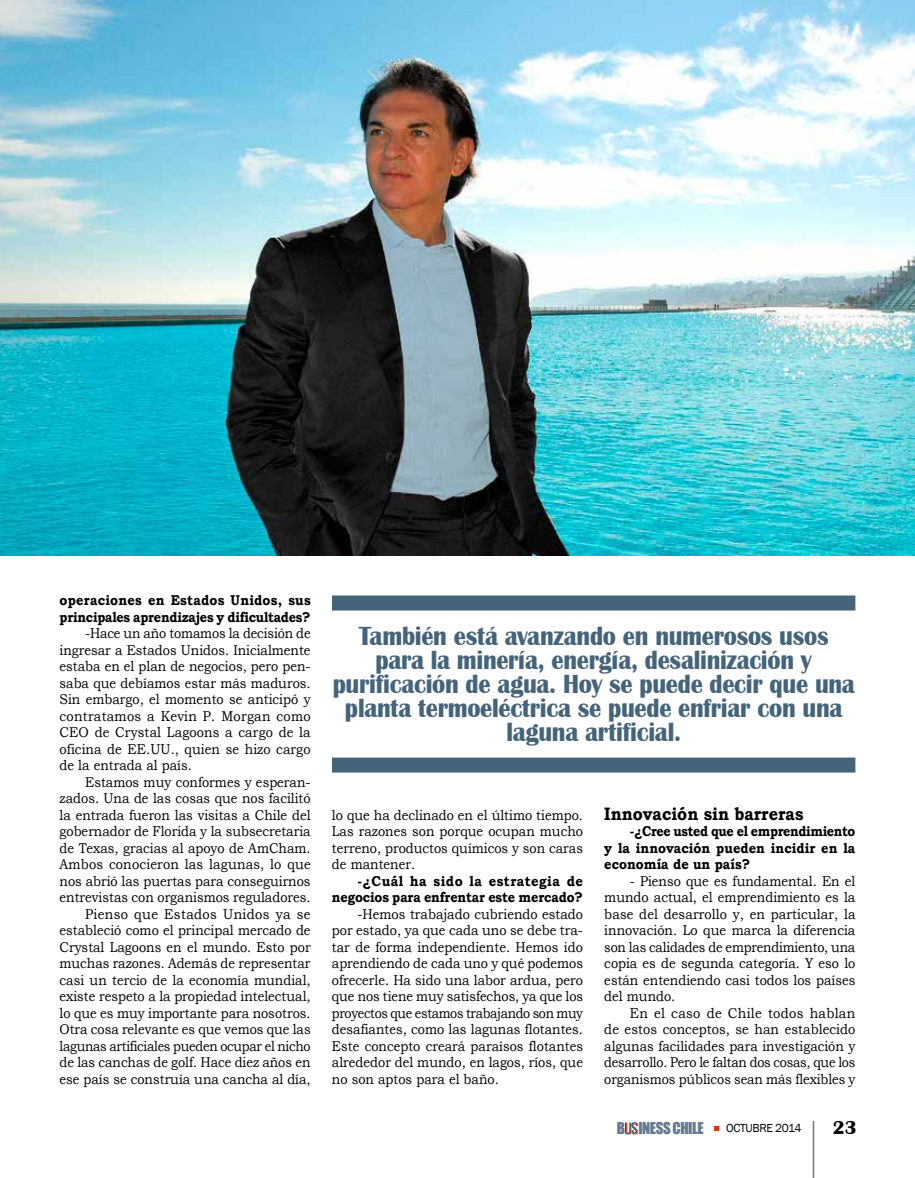
<style>
.page{position:relative;width:915px;height:1178px;background:#fff}
.page>*{position:absolute;margin:0;border:0;box-sizing:border-box;transform-origin:0 0}
.t1{font:700 27px/24px "Britannic";letter-spacing:-.015em;color:#45647a;text-align:center;scale:.9 1}
.t2{font:700 19.5px "Britannic";color:#000}
.t3{font:700 18px "Bookman Old Style";color:#000;scale:.9 1}
.t4{font:15px "Impact";letter-spacing:-.03em;color:#647a8f}
.t5{font:14.25px/16.5px "Bookman Old Style";color:#000;text-align:justify;scale:.9 1}
.t6{font:14.25px/16.5px "Bookman Old Style";color:#000;text-align:justify;scale:.89 1}
.t7{font:14.25px/16.5px "Bookman Old Style";color:#000;text-align:justify;scale:.91 1}
.t8{font:700 14.25px/16.5px "Bookman Old Style";color:#000;scale:.91 1}
.t9{font:700 14.25px/16.5px "Bookman Old Style";color:#000;text-align:justify;scale:.88 1}
.t10{font:12px "Franklin Gothic";letter-spacing:-.03em;color:#000}
</style>
<div class="page">
<hr style="left:812px;top:1121px;width:2px;height:57px;background:#647a8f">
<svg style="left:714px;top:1126px;width:4px;height:5px"></svg>
<svg style="left:625px;top:1122px;width:13px;height:13px"></svg>
<div style="left:332px;top:595px;width:523px;height:15px;background:#45647a"></div>
<div style="left:332px;top:757px;width:523px;height:15px;background:#45647a"></div>
<img style="left:0;top:0;width:914px;height:556px">
<p class="t8" style="left:60px;top:592px;width:277px">operaciones en Estados Unidos, sus principales aprendizajes y dificultades?</p>
<p class="t6" style="left:60px;top:625px;width:283px;text-indent:26px">-Hace un año tomamos la decisión de ingresar a Estados Unidos. Inicialmente estaba en el plan de negocios, pero pen&shy;saba que debíamos estar más maduros.<br>Sin embargo, el momento se anticipó y contratamos a Kevin P. Morgan como CEO de Crystal Lagoons a cargo de la oficina de EE.UU., quien se hizo cargo de la entrada al país.</p>
<p class="t5" style="left:60px;top:773px;width:280px;text-align:right">Estamos muy conformes y esperan&shy;zados. Una de las cosas que nos facilitó la entrada fueron las visitas a Chile del gobernador de Florida y la subsecretaria de Texas, gracias al apoyo de AmCham.<br>Ambos conocieron las lagunas, lo que nos abrió las puertas para conseguirnos entrevistas con organismos reguladores.<br>Pienso que Estados Unidos ya se estableció como el principal mercado de Crystal Lagoons en el mundo. Esto por muchas razones. Además de representar casi un tercio de la economía mundial, existe respeto a la propiedad intelectual, lo que es muy importante para nosotros.<br>Otra cosa relevante es que vemos que las lagunas artificiales pueden ocupar el nicho de las canchas de golf. Hace diez años en ese país se construía una cancha al día,</p>
<h1 class="t1" style="left:332px;top:624px;width:581px">También está avanzando en numerosos usos para la minería, energía, desalinización y purificación de agua. Hoy se puede decir que una planta termoeléctrica se puede enfriar con una laguna artificial.</h1>
<p class="t5" style="left:332px;top:806px;width:280px">lo que ha declinado en el último tiempo.<br>Las razones son porque ocupan mucho terreno, productos químicos y son caras de mantener.</p>
<p class="t8" style="left:332px;top:872px;width:277px;text-align:right">-¿Cuál ha sido la estrategia de negocios para enfrentar este mercado?</p>
<p class="t5" style="left:332px;top:905px;width:280px;text-indent:26px">-Hemos trabajado cubriendo estado por estado, ya que cada uno se debe tra&shy;tar de forma independiente. Hemos ido aprendiendo de cada uno y qué podemos ofrecerle. Ha sido una labor ardua, pero que nos tiene muy satisfechos, ya que los proyectos que estamos trabajando son muy desafiantes, como las lagunas flotantes.<br>Este concepto creará paraísos flotantes alrededor del mundo, en lagos, ríos, que no son aptos para el baño.</p>
<p class="t3" style="left:604px;top:800px;width:223px">Innovación sin barreras</p>
<p class="t9" style="left:604px;top:823px;width:287px;text-indent:26px">-¿Cree usted que el emprendimiento y la innovación pueden incidir en la economía de un país?</p>
<p class="t5" style="left:604px;top:872px;width:280px;text-indent:26px">- Pienso que es fundamental. En el mundo actual, el emprendimiento es la base del desarrollo y, en particular, la innovación. Lo que marca la diferencia son las calidades de emprendimiento, una copia es de segunda categoría. Y eso lo están entendiendo casi todos los países del mundo.</p>
<p class="t7" style="left:604px;top:1004px;width:277px;text-indent:26px">En el caso de Chile todos hablan de estos conceptos, se han establecido algunas facilidades para investigación y desarrollo. Pero le faltan dos cosas, que los organismos públicos sean más flexibles y</p>
<p class="t4" style="left:616px;top:1117px;width:88px">B INESS CHILE</p>
<p class="t10" style="left:726px;top:1121px;width:77px">OCTUBRE 2014</p>
<h2 class="t2" style="left:832px;top:1117px;width:25px">23</h2>
</div>
